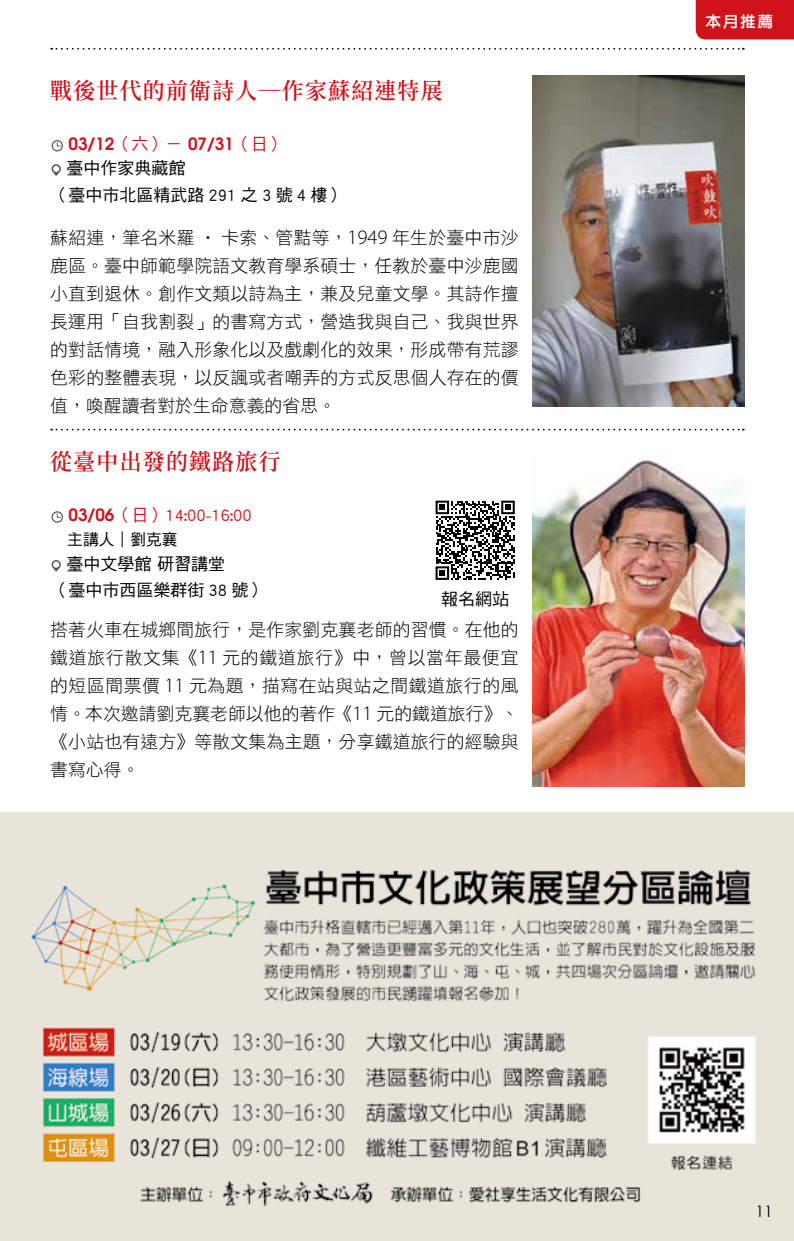
<style>
.page{position:relative;width:794px;height:1241px;background:#fff}
.page>*{position:absolute;margin:0;border:0;box-sizing:border-box;transform-origin:0 0}
.t1{font:600 22.75px "Noto Serif TC";letter-spacing:.06em;color:#d0121b;scale:.96 1}
.t2{font:17.85px/28px "DF Hei Std W3";letter-spacing:.01em;color:#000;text-align:justify}
.t3{font:16.97px/26.2px "DF Hei Std W5";color:#000}
.t4{font:16.97px "DF Hei Std W5";color:#d0121b}
.t5{font:600 16.97px "Avant Garde";color:#d0121b}
.t6{font:15.75px "DF Hei Std W5";color:#000}
.t7{font:15.75px "DFN Yuan MXB HKP BF";color:#fff}
.t8{font:15.75px "Century Gothic";color:#000}
.s1{font-family:"DF Hei Std W5";font-weight:400}
.s2{font-family:"Myriad Pro";font-weight:300;font-size:20.47px}
.s3{font-family:"Avant Garde";font-weight:600}
</style>
<div class="page">
<svg style="left:52px;top:140px;width:11px;height:11px"></svg>
<svg style="left:52px;top:164px;width:9px;height:12px"></svg>
<svg style="left:52px;top:511px;width:11px;height:11px"></svg>
<svg style="left:52px;top:560px;width:9px;height:11px"></svg>
<img style="left:0;top:812px;width:794px;height:428px">
<svg style="left:435px;top:500px;width:80px;height:79px"></svg>
<img style="left:532px;top:455px;width:212px;height:331px">
<img style="left:532px;top:75px;width:212px;height:331px">
<svg style="left:51px;top:48px;width:693px;height:2px"></svg>
<svg style="left:51px;top:428px;width:693px;height:2px"></svg>
<div style="left:695px;top:0;width:99px;height:39px;background:#d0121b"></div>
<p class="t1" style="left:50px;top:78px;width:410px">戰後世代的前衛詩人─作家蘇紹連特展</p>
<p class="t5" style="left:69px;top:132px;width:218px">03/12<span class="s1">（六）－</span> 07/31<span class="s1">（日）</span></p>
<p class="t3" style="left:52px;top:155px;width:294px;text-indent:15px">臺中作家典藏館<br>（臺中市北區精武路 291 之 3 號 4 樓）</p>
<p class="t2" style="left:50px;top:223px;width:470px">蘇紹連，筆名米羅 ‧ 卡索、管黠等，<span class="s2">1949</span> 年生於臺中市沙鹿區。臺中師範學院語文教育學系碩士，任教於臺中沙鹿國小直到退休。創作文類以詩為主，兼及兒童文學。其詩作擅長運用「自我割裂」的書寫方式，營造我與自己、我與世界的對話情境，融入形象化以及戲劇化的效果，形成帶有荒謬色彩的整體表現，以反諷或者嘲弄的方式反思個人存在的價值，喚醒讀者對於生命意義的省思。</p>
<p class="t1" style="left:50px;top:449px;width:241px">從臺中出發的鐵路旅行</p>
<p class="t4" style="left:69px;top:505px;width:185px"><span class="s3">03/06</span>（日）14:00-16:00</p>
<p class="t6" style="left:52px;top:531px;width:128px">　主講人｜劉克襄</p>
<p class="t3" style="left:52px;top:550px;width:215px;text-indent:15px">臺中文學館 研習講堂<br>（臺中市西區樂群街 38 號）</p>
<p class="t3" style="left:441px;top:585px;width:69px">報名網站</p>
<p class="t2" style="left:50px;top:615px;width:470px">搭著火車在城鄉間旅行，是作家劉克襄老師的習慣。在他的鐵道旅行散文集《<span class="s2">11</span> 元的鐵道旅行》中，曾以當年最便宜的短區間票價 <span class="s2">11</span> 元為題，描寫在站與站之間鐵道旅行的風情。本次邀請劉克襄老師以他的著作《<span class="s2">11</span> 元的鐵道旅行》、《小站也有遠方》等散文集為主題，分享鐵道旅行的經驗與書寫心得。</p>
<p class="t7" style="left:705px;top:13px;width:69px">本月推薦</p>
<p class="t8" style="left:755px;top:1199px;width:19px">11</p>
</div>
